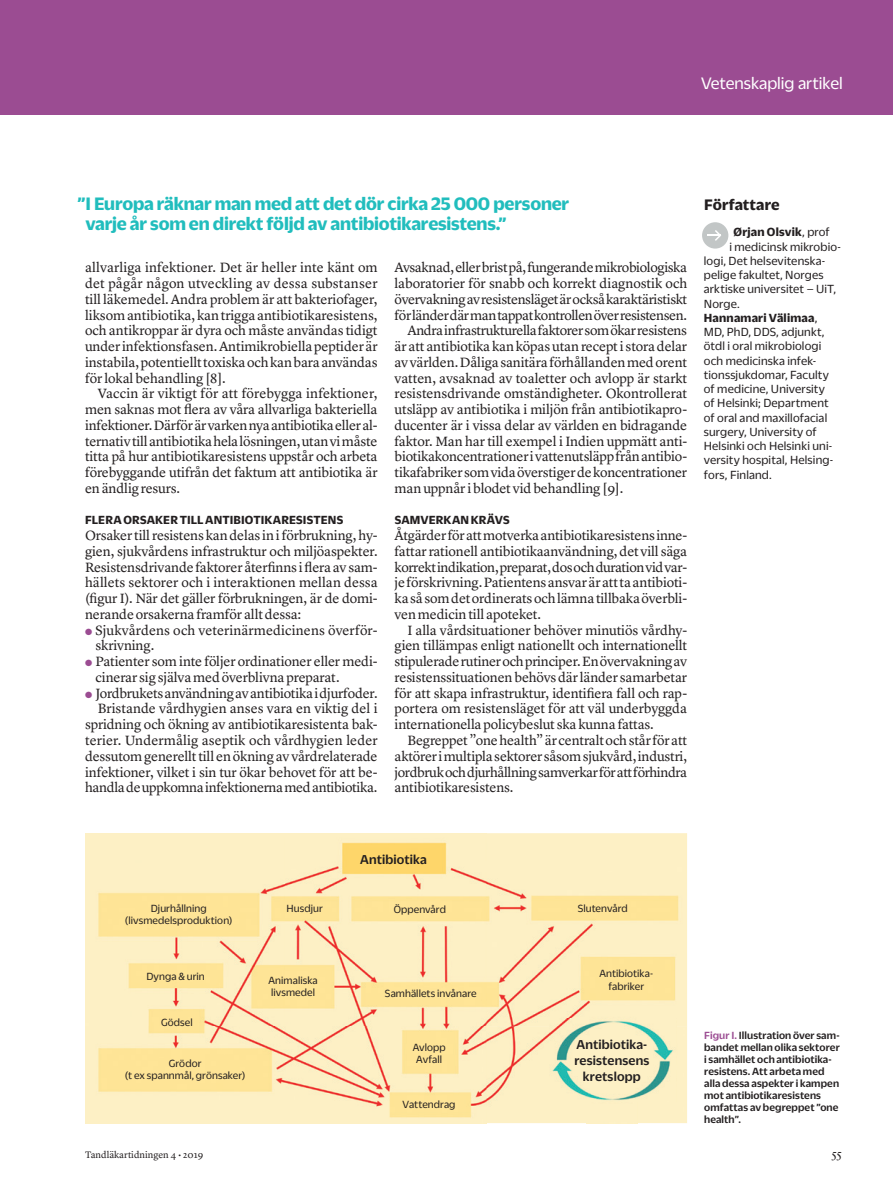
<style>
.page{position:relative;width:893px;height:1191px;background:#fff}
.page>*{position:absolute;margin:0;border:0;box-sizing:border-box;transform-origin:0 0}
.t1{font:700 19.5px/19.5px "Duplicate Sans";letter-spacing:-.01em;color:#21bdbd}
.t2{font:18px "Duplicate Sans";color:#fff}
.t3{font:700 16.5px "Duplicate Sans";letter-spacing:.005em;color:#231f20}
.t4{font:13.95px/15.8px "Lyon Text";letter-spacing:-.01em;color:#231f20;text-align:justify}
.t5{font:13.95px "Lyon Text";letter-spacing:-.03em;color:#231f20}
.t6{font:500 13.95px/15.8px "Duplicate Sans";letter-spacing:.01em;color:#231f20;text-align:center}
.t7{font:12.75px "Duplicate Sans";letter-spacing:.015em;color:#231f20}
.t8{font:700 12.75px "Duplicate Sans";letter-spacing:.01em;color:#231f20}
.t9{font:12px "Lyon Text";color:#231f20}
.t10{font:11.25px/12px "Duplicate Sans";letter-spacing:.01em;color:#231f20;text-align:center}
.t11{font:500 11.25px/12px "Duplicate Sans";letter-spacing:.01em;color:#231f20}
.t12{font:9.75px "Lyon Text";color:#231f20}
.s1{color:#9b4c92}
.s2{font-weight:400}
</style>
<div class="page">
<div style="left:0;top:0;width:893px;height:115px;background:#9b4c92"></div>
<div style="left:702px;top:222px;width:26px;height:26px;background:#c2c6c6;border-radius:50%"></div>
<svg style="left:707px;top:230px;width:14px;height:11px"></svg>
<img style="left:85px;top:833px;width:602px;height:193px">
<img style="left:85px;top:1026px;width:502px;height:97px">
<img style="left:549px;top:1018px;width:127px;height:83px">
<p class="t2" style="left:701px;top:71px;width:143px">Vetenskaplig artikel</p>
<h1 class="t1" style="left:85px;top:193px;width:485px;text-indent:-8px">” I Europa räknar man med att det dör cirka 25 000 personer varje år som en direkt följd av antibiotikaresistens.”</h1>
<p class="t4" style="left:85px;top:259px;width:294px">allvarliga infektioner. Det är heller inte känt om det pågår någon utveckling av dessa substanser till läkemedel. Andra problem är att bakteriofager, liksom antibiotika, kan trigga antibiotikaresistens, och antikroppar är dyra och måste användas tidigt under infektionsfasen. Antimikrobiella peptider är instabila, potentiellt toxiska och kan bara användas för lokal behandling [8].</p>
<p class="t4" style="left:85px;top:385px;width:294px;text-indent:13px">Vaccin är viktigt för att förebygga infektioner, men saknas mot flera av våra allvarliga bakteriella infektioner. Därför är varken nya antibiotika eller al&shy;ternativ till antibiotika hela lösningen, utan vi måste titta på hur antibiotikaresistens uppstår och arbeta förebyggande utifrån det faktum att antibiotika är en ändlig resurs.</p>
<p class="t8" style="left:85px;top:511px;width:260px">FLERA ORSAKER TILL ANTIBIOTIKARESISTENS</p>
<p class="t4" style="left:85px;top:526px;width:294px">Orsaker till resistens kan delas in i förbrukning, hy&shy;gien, sjukvårdens infrastruktur och miljöaspekter.<br>Resistensdrivande faktorer återfinns i flera av sam&shy;hällets sektorer och i interaktionen mellan dessa (figur I). När det gäller förbrukningen, är de domi&shy;nerande orsakerna framför allt dessa:</p>
<p class="t4" style="left:96px;top:621px;width:284px;text-indent:-11px"><span class="s1">●</span> Sjukvårdens och veterinärmedicinens överför&shy;skrivning.</p>
<p class="t4" style="left:96px;top:652px;width:284px;text-indent:-11px"><span class="s1">●</span> Patienter som inte följer ordinationer eller medi&shy;cinerar sig själva med överblivna preparat.</p>
<p class="t4" style="left:85px;top:684px;width:294px;text-align:right"><span class="s1">●</span> Jordbrukets användning av antibiotika i djurfoder.<br>Bristande vårdhygien anses vara en viktig del i spridning och ökning av antibiotikaresistenta bak&shy;terier. Undermålig aseptik och vårdhygien leder dessutom generellt till en ökning av vårdrelaterade infektioner, vilket i sin tur ökar behovet för att be&shy;handla de uppkomna infektionerna med antibiotika.</p>
<p class="t4" style="left:395px;top:259px;width:294px">Avsaknad, eller brist på, fungerande mikrobiologiska</p>
<p class="t4" style="left:395px;top:274px;width:294px">laboratorier för snabb och korrekt diagnostik och</p>
<p class="t4" style="left:395px;top:290px;width:294px">övervakning av resistensläget är också karaktäristiskt</p>
<p class="t5" style="left:395px;top:304px;width:294px">för länder där man tappat kontrollen över resistensen.</p>
<p class="t4" style="left:407px;top:322px;width:281px">Andra infrastrukturella faktorer som ökar resistens</p>
<p class="t4" style="left:395px;top:337px;width:294px">är att antibiotika kan köpas utan recept i stora delar</p>
<p class="t4" style="left:395px;top:353px;width:294px">av världen. Dåliga sanitära förhållanden med orent</p>
<p class="t4" style="left:395px;top:369px;width:294px">vatten, avsaknad av toaletter och avlopp är starkt</p>
<p class="t4" style="left:395px;top:385px;width:294px">resistensdrivande omständigheter. Okontrollerat</p>
<p class="t4" style="left:395px;top:400px;width:294px">utsläpp av antibiotika i miljön från antibiotikapro-</p>
<p class="t4" style="left:395px;top:416px;width:294px">ducenter är i vissa delar av världen en bidragande</p>
<p class="t4" style="left:395px;top:432px;width:294px">faktor. Man har till exempel i Indien uppmätt anti-</p>
<p class="t4" style="left:395px;top:448px;width:294px">biotikakoncentrationer i vattenutsläpp från antibio-</p>
<p class="t4" style="left:395px;top:463px;width:294px">tikafabriker som vida överstiger de koncentrationer</p>
<p class="t4" style="left:395px;top:479px;width:230px">man uppnår i blodet vid behandling [9].</p>
<p class="t8" style="left:395px;top:511px;width:117px">SAMVERKAN KRÄVS</p>
<p class="t4" style="left:395px;top:526px;width:294px">Åtgärder för att motverka antibiotikaresistens inne&shy;fattar rationell antibiotikaanvändning, det vill säga korrekt indikation, preparat, dos och duration vid var&shy;je förskrivning. Patientens ansvar är att ta antibioti&shy;ka så som det ordinerats och lämna tillbaka överbli&shy;ven medicin till apoteket.</p>
<p class="t4" style="left:395px;top:621px;width:294px;text-indent:13px">I alla vårdsituationer behöver minutiös vårdhy&shy;gien tillämpas enligt nationellt och internationellt stipulerade rutiner och principer. En övervakning av resistenssituationen behövs där länder samarbetar för att skapa infrastruktur, identifiera fall och rap&shy;portera om resistensläget för att väl underbyggda internationella policybeslut ska kunna fattas.</p>
<p class="t4" style="left:395px;top:731px;width:294px;text-indent:13px">Begreppet ”one health” är centralt och står för att aktörer i multipla sektorer såsom sjukvård, industri, jordbruk och djurhållning samverkar för att förhindra antibiotikaresistens.</p>
<p class="t3" style="left:704px;top:194px;width:77px">Författare</p>
<p class="t8" style="left:734px;top:223px;width:98px">Ørjan Olsvik<span class="s2">, prof</span></p>
<p class="t7" style="left:729px;top:238px;width:113px">i medicinsk mikrobio-</p>
<p class="t7" style="left:704px;top:252px;width:123px">logi, Det helsevitenska-</p>
<p class="t7" style="left:704px;top:267px;width:121px">pelige fakultet, Norges</p>
<p class="t7" style="left:704px;top:281px;width:134px">arktiske universitet – UiT,</p>
<p class="t7" style="left:704px;top:295px;width:37px">Norge.</p>
<p class="t8" style="left:704px;top:309px;width:115px">Hannamari Välimaa<span class="s2">,</span></p>
<p class="t7" style="left:704px;top:324px;width:122px">MD, PhD, DDS, adjunkt,</p>
<p class="t7" style="left:704px;top:338px;width:119px">ötdl i oral mikro biologi</p>
<p class="t7" style="left:704px;top:352px;width:114px">och medicinska infek-</p>
<p class="t7" style="left:704px;top:366px;width:127px">tionssjukdomar, Faculty</p>
<p class="t7" style="left:704px;top:381px;width:123px">of medicine, University</p>
<p class="t7" style="left:704px;top:395px;width:126px">of Helsinki; Department</p>
<p class="t7" style="left:704px;top:409px;width:125px">of oral and maxillofacial</p>
<p class="t7" style="left:704px;top:423px;width:114px">surgery, University of</p>
<p class="t7" style="left:704px;top:438px;width:130px">Helsinki och Helsinki uni-</p>
<p class="t7" style="left:704px;top:452px;width:131px">versity hospital, Helsing-</p>
<p class="t7" style="left:704px;top:466px;width:70px">fors, Finland.</p>
<p class="t10" style="left:125px;top:902px;width:109px">Djurhållning (livsmedelsproduktion)</p>
<p class="t10" style="left:146px;top:969px;width:60px">Dynga &amp; urin</p>
<p class="t10" style="left:161px;top:1015px;width:33px">Gödsel</p>
<p class="t10" style="left:125px;top:1056px;width:122px">Grödor<br>(t ex spannmål, grönsaker)</p>
<p class="t10" style="left:286px;top:902px;width:38px">Husdjur</p>
<p class="t10" style="left:268px;top:973px;width:51px;text-align:left">Animaliska livsmedel</p>
<p class="t6" style="left:360px;top:850px;width:68px">Antibiotika</p>
<p class="t10" style="left:394px;top:902px;width:54px">Öppenvård</p>
<p class="t10" style="left:385px;top:986px;width:93px">Samhällets invånare</p>
<p class="t10" style="left:413px;top:1040px;width:34px">Avlopp<br>Avfall</p>
<p class="t10" style="left:403px;top:1097px;width:54px">Vattendrag</p>
<p class="t10" style="left:578px;top:902px;width:52px">Slutenvård</p>
<p class="t10" style="left:599px;top:967px;width:55px">Antibiotika&shy;fabriker</p>
<p class="t6" style="left:574px;top:1035px;width:77px">Antibiotika&shy;resistensens kretslopp</p>
<p class="t11" style="left:704px;top:1028px;width:137px"><span class="s1">Figur I.</span> Illustration över sam&shy;bandet mellan olika sektorer i samhället och antibiotika&shy;resistens. Att arbeta med alla dessa aspekter i kampen mot antibiotikaresistens omfattas av begreppet ”one health”.</p>
<p class="t12" style="left:85px;top:1147px;width:120px">Tandläkartidningen 4 • 2019</p>
<p class="t9" style="left:832px;top:1144px;width:12px">55</p>
</div>
